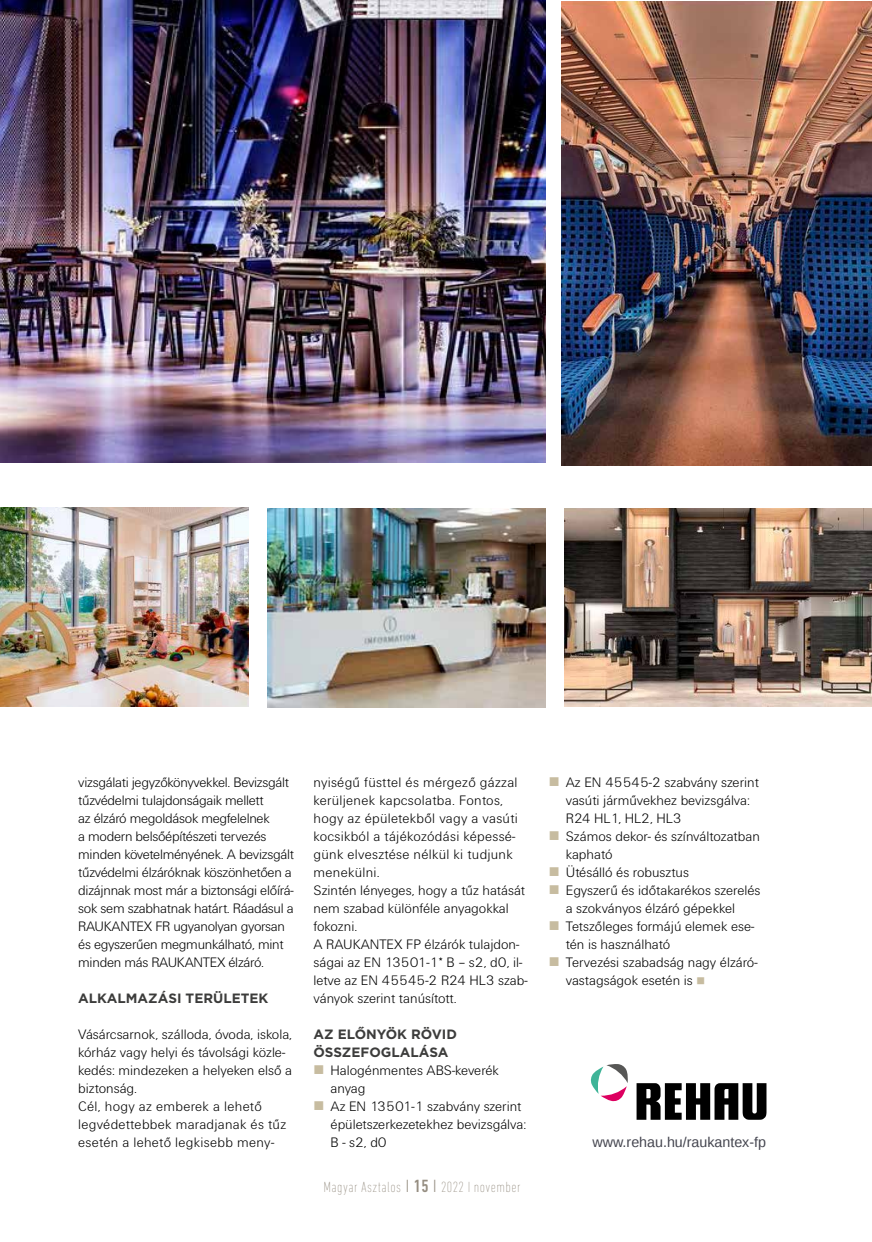
<style>
.page{position:relative;width:872px;height:1242px;background:#fff}
.page>*{position:absolute;margin:0;border:0;box-sizing:border-box;transform-origin:0 0}
.t1{font:200 condensed 15px "DIN Next LT Pro";letter-spacing:.03em;color:#968e82}
.t2{font:14.25px/18px "U001 Lig";color:#000}
.t3{font:14.25px/18px "U001 Lig";letter-spacing:-.02em;color:#000}
.t4{font:14.25px "Liberation Sans";color:#44454f}
.t5{font:700 13.5px/18px "Gotham";color:#3c3c3b}
.s1{font-family:"Liberation Sans";font-size:18px;color:#c7bca0}
.s2{font-weight:300;font-size:18px}
.s3{font-weight:500;font-size:18px}
.s4{font-family:"Liberation Sans";color:#c7bca0}
</style>
<div class="page">
<img style="left:0;top:0;width:545px;height:463px">
<img style="left:561px;top:1px;width:311px;height:464px">
<img style="left:0;top:508px;width:249px;height:198px">
<img style="left:564px;top:508px;width:308px;height:198px">
<img style="left:268px;top:509px;width:277px;height:198px">
<svg style="left:590px;top:1064px;width:38px;height:37px"></svg>
<svg style="left:636px;top:1083px;width:130px;height:36px"></svg>
<p class="t3" style="left:78px;top:774px;width:217px">vizsgálati jegyzőkönyvekkel. Bevizsgált tűzvédelmi tulajdonságaik mellett<br>az élzáró megoldások megfelelnek<br>a modern belsőépítészeti tervezés minden követelményének. A bevizsgált tűzvédelmi élzáróknak köszönhetően a dizájnnak most már a biztonsági előírá&shy;sok sem szabhatnak határt. Ráadásul a RAUKANTEX FR ugyanolyan gyorsan és egyszerűen megmunkálható, mint minden más RAUKANTEX élzáró.</p>
<p class="t5" style="left:78px;top:989px;width:192px">ALKALMAZÁSI TERÜLETEK</p>
<p class="t2" style="left:78px;top:1026px;width:215px">Vásárcsarnok, szálloda, óvoda, iskola, kórház vagy helyi és távolsági közle&shy;kedés: mindezeken a helyeken első a biztonság.<br>Cél, hogy az emberek a lehető legvédettebbek maradjanak és tűz esetén a lehető legkisebb men -</p>
<p class="t2" style="left:313px;top:773px;width:216px">nyiségű füsttel és mérgező gázzal kerüljenek kapcsolatba. Fontos, hogy az épületekből vagy a vasúti kocsikból a tájékozódási képessé&shy;günk elvesztése nélkül ki tudjunk menekülni.<br>Szintén lényeges, hogy a tűz hatását nem szabad különféle anyagokkal fokozni.<br>A RAUKANTEX FP élzárók tulajdon&shy;ságai az EN 13501-1* B – s2, d0, il&shy;letve az EN 45545-2 R24 HL3 szab&shy;ványok szerint tanúsított.</p>
<p class="t5" style="left:313px;top:1025px;width:145px">AZ ELŐNYÖK RÖVID<br>ÖSSZEFOGLALÁSA</p>
<p class="t2" style="left:330px;top:1062px;width:170px;text-indent:-17px"><span class="s1">■</span> Halogénmentes ABS-keverék anyag</p>
<p class="t2" style="left:330px;top:1098px;width:197px;text-indent:-17px"><span class="s1">■</span> Az EN 13501-1 szabvány szerint épületszerkezetekhez bevizsgálva:<br>B - s2, d0</p>
<p class="t1" style="left:323px;top:1178px;width:198px">Magyar Asztalos <span class="s2">I</span> <span class="s3">15</span> <span class="s2">I</span> 2022 I november</p>
<p class="t2" style="left:566px;top:774px;width:195px;text-indent:-17px"><span class="s1">■</span> Az EN 45545-2 szabvány szerint vasúti járművekhez bevizsgálva:<br>R24 HL1, HL2, HL3</p>
<p class="t2" style="left:566px;top:828px;width:196px;text-indent:-17px"><span class="s1">■</span> Számos dekor- és színváltozatban kapható</p>
<p class="t2" style="left:549px;top:864px;width:142px"><span class="s1">■</span> Ütésálló és robusztus</p>
<p class="t2" style="left:549px;top:882px;width:213px;text-align:center"><span class="s1">■</span> Egyszerű és időtakarékos szerelés a szokványos élzáró gépekkel</p>
<p class="t2" style="left:566px;top:918px;width:190px;text-indent:-17px"><span class="s1">■</span> Tetszőleges formájú elemek ese&shy;tén is használható</p>
<p class="t2" style="left:566px;top:954px;width:193px;text-indent:-17px"><span class="s1">■</span> Tervezési szabadság nagy élzáró&shy;vastagságok esetén is <span class="s4">■</span></p>
<p class="t4" style="left:592px;top:1134px;width:175px">www.rehau.hu/raukantex-fp</p>
</div>
